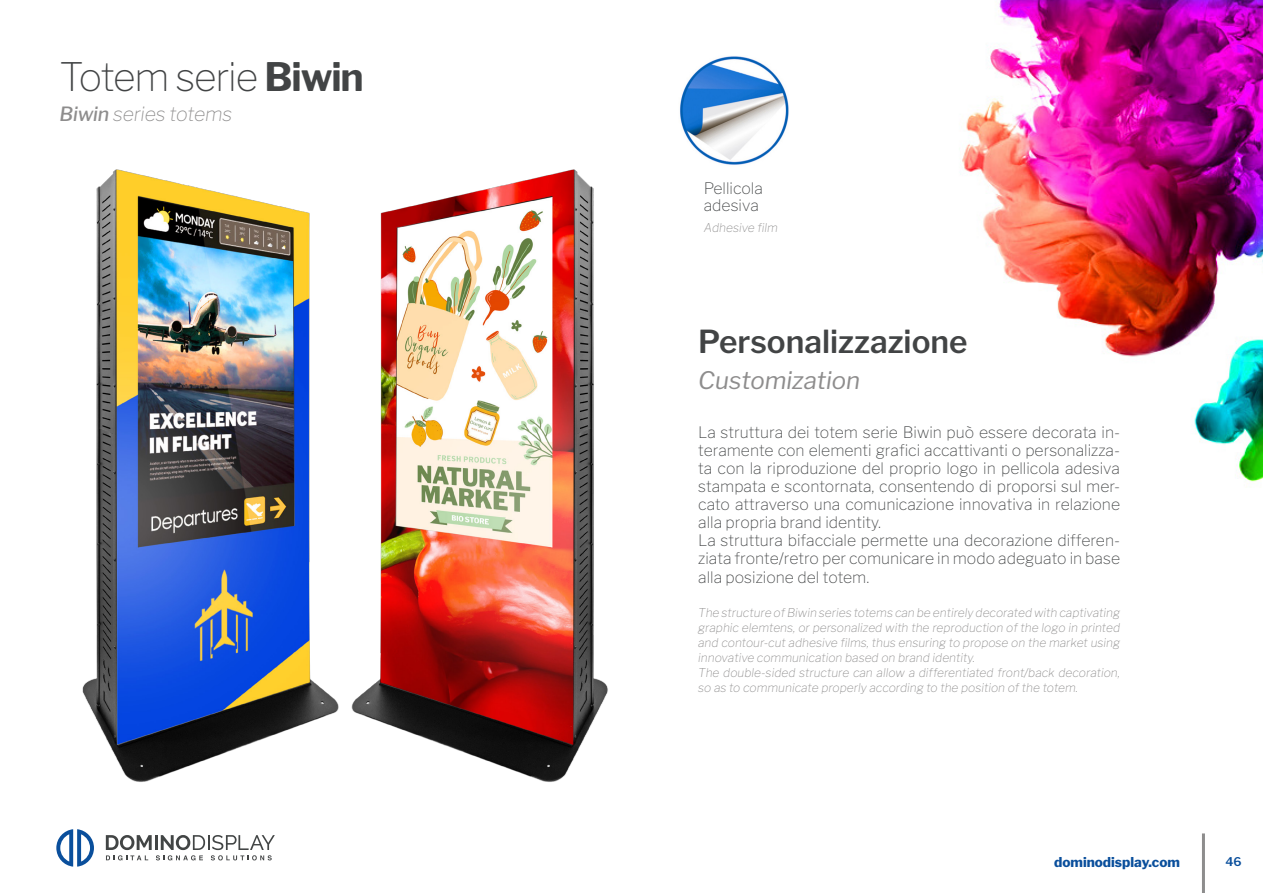
<style>
.page{position:relative;width:1263px;height:893px;background:#fff}
.page>*{position:absolute;margin:0;border:0;box-sizing:border-box;transform-origin:0 0}
.t1{font:100 39px "Libre Franklin";letter-spacing:-.03em;color:#424445}
.t2{font:600 31.5px "Libre Franklin";color:#424445}
.t3{font:italic 24px "Libre Franklin";color:#8e8d8d}
.t4{font:italic 100 19.5px "Libre Franklin";letter-spacing:-.01em;color:#8e8d8d}
.t5{font:100 15.75px/18.1px "Libre Franklin";color:#424445}
.t6{font:800 13.5px "Libre Franklin";color:#0a4f9c}
.t7{font:italic 100 12px/15px "Libre Franklin";color:#8e8d8d}
.t8{font:600 12px "Libre Franklin";color:#0a4f9c}
.s1{font-weight:700}
.s2{font-weight:500}
</style>
<div class="page">
<svg style="left:56px;top:829px;width:38px;height:38px"></svg>
<svg style="left:106px;top:835px;width:169px;height:25px"></svg>
<hr style="left:1202px;top:833px;width:3px;height:60px;background:#8e8d8d">
<img style="left:960px;top:0;width:303px;height:482px">
<img style="left:680px;top:56px;width:109px;height:109px">
<img style="left:82px;top:169px;width:526px;height:613px">
<h1 class="t1" style="left:60px;top:53px;width:306px">Totem serie <span class="s1">Biwin</span></h1>
<p class="t4" style="left:60px;top:102px;width:174px"><span class="s2">Biwin</span> series totems</p>
<p class="t5" style="left:704px;top:180px;width:61px;line-height:16.5px">Pellicola adesiva</p>
<p class="t7" style="left:704px;top:220px;width:76px">Adhesive film</p>
<h2 class="t2" style="left:698px;top:322px;width:271px">Personalizzazione</h2>
<h3 class="t3" style="left:698px;top:365px;width:164px">Customization</h3>
<p class="t5" style="left:698px;top:423px;width:423px">La struttura dei totem serie Biwin può essere decorata in&shy;teramente con elementi grafici accattivanti o personalizza&shy;ta con la riproduzione del proprio logo in pellicola adesiva stampata e scontornata, consentendo di proporsi sul mer&shy;cato attraverso una comunicazione innovativa in relazione alla propria brand identity.<br>La struttura bifacciale permette una decorazione differen&shy;ziata fronte/retro per comunicare in modo adeguato in base alla posizione del totem.</p>
<p class="t7" style="left:698px;top:605px;width:423px">The structure of Biwin series totems can be entirely decorated with captivating graphic elemtens, or personalized with the reproduction of the logo in printed and contour-cut adhesive films, thus ensuring to propose on the market using innovative communication based on brand identity.<br>The double-sided structure can allow a differentiated front/back decoration, so as to communicate properly according to the position of the totem.</p>
<p class="t6" style="left:1054px;top:854px;width:127px">dominodisplay.com</p>
<p class="t8" style="left:1225px;top:854px;width:18px">46</p>
</div>
